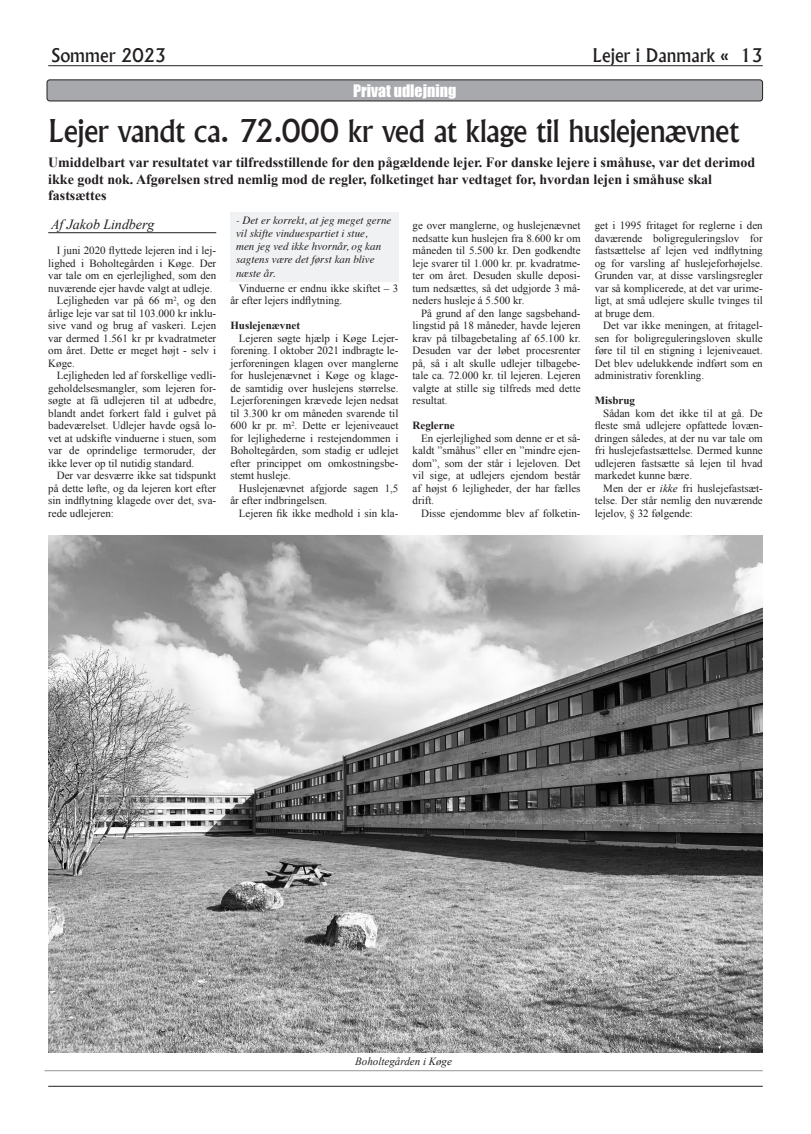
<style>
.page{position:relative;width:811px;height:1134px;background:#fff}
.page>*{position:absolute;margin:0;border:0;box-sizing:border-box;transform-origin:0 0}
.t1{font:500 30px "Albertus";letter-spacing:-.02em;color:#231f20}
.t2{font:500 18px "Albertus";color:#231f20}
.t3{font:15.8px "Impact";color:#fff}
.t4{font:700 14px/16.8px "Times New Roman";color:#231f20}
.t5{font:italic 14px "Times New Roman";letter-spacing:-.005em;color:#231f20}
.t6{font:11px/12.5px "Times New Roman";color:#231f20;text-align:justify}
.t7{font:italic 11px/13.2px "Times";color:#231f20}
.t8{font:700 11px "Times New Roman";color:#231f20}
.t9{font:italic 11px "Times New Roman";color:#231f20}
.s1{font-style:italic}
</style>
<div class="page">
<hr style="left:48px;top:65px;width:715px;height:1px;background:#231f20">
<hr style="left:48px;top:1086px;width:715px;height:1px;background:#231f20">
<hr style="left:48px;top:232px;width:168px;height:1px;background:#231f20">
<div style="left:230px;top:213px;width:168px;height:69px;background:#f0f1f2"></div>
<div style="left:47px;top:80px;width:715px;height:21px;background:#a8a9ad;border-radius:3px"></div>
<div style="left:47px;top:79px;width:716px;height:22px;border:1px solid #231f20;border-radius:3px"></div>
<img style="left:48px;top:536px;width:715px;height:517px">
<hr style="left:45px;top:1070px;width:718px;height:1px;background:#939598">
<h2 class="t2" style="left:51px;top:44px;width:117px">Sommer 2023</h2>
<h2 class="t2" style="left:592px;top:44px;width:172px">Lejer i Danmark « 13</h2>
<h3 class="t3" style="left:353px;top:81px;width:104px">Privat udlejning</h3>
<h1 class="t1" style="left:48px;top:112px;width:692px">Lejer vandt ca. 72.000 kr ved at klage til huslejenævnet</h1>
<p class="t4" style="left:48px;top:154px;width:708px">Umiddelbart var resultatet var tilfredsstillende for den pågældende lejer. For danske lejere i småhuse, var det derimod ikke godt nok. Afgørelsen stred nemlig mod de regler, folketinget har vedtaget for, hvordan lejen i småhuse skal fastsættes</p>
<p class="t5" style="left:51px;top:217px;width:105px">Af Jakob Lindberg</p>
<p class="t6" style="left:57px;top:244px;width:161px">I juni 2020 flyttede lejeren ind i lej-</p>
<p class="t6" style="left:48px;top:257px;width:169px">lighed i Boholtegården i Køge. Der</p>
<p class="t6" style="left:48px;top:269px;width:169px">var tale om en ejerlejlighed, som den</p>
<p class="t6" style="left:48px;top:282px;width:166px">nuværende ejer havde valgt at udleje.</p>
<p class="t6" style="left:57px;top:294px;width:161px">Lejligheden var på 66 m<sup>2</sup>, og den</p>
<p class="t6" style="left:48px;top:307px;width:169px">årlige leje var sat til 103.000 kr inklu-</p>
<p class="t6" style="left:48px;top:319px;width:169px">sive vand og brug af vaskeri. Lejen</p>
<p class="t6" style="left:48px;top:332px;width:169px">var dermed 1.561 kr pr kvadratmeter</p>
<p class="t6" style="left:48px;top:344px;width:169px">om året. Dette er meget højt - selv i</p>
<p class="t6" style="left:48px;top:357px;width:28px">Køge.</p>
<p class="t6" style="left:57px;top:369px;width:161px">Lejligheden led af forskellige vedli-</p>
<p class="t6" style="left:48px;top:382px;width:169px">geholdelsesmangler, som lejeren for-</p>
<p class="t6" style="left:48px;top:394px;width:169px">søgte at få udlejeren til at udbedre,</p>
<p class="t6" style="left:48px;top:407px;width:169px">blandt andet forkert fald i gulvet på</p>
<p class="t6" style="left:48px;top:419px;width:169px">badeværelset. Udlejer havde også lo-</p>
<p class="t6" style="left:48px;top:432px;width:169px">vet at udskifte vinduerne i stuen, som</p>
<p class="t6" style="left:48px;top:444px;width:169px">var de oprindelige termoruder, der</p>
<p class="t6" style="left:48px;top:457px;width:148px">ikke lever op til nutidig standard.</p>
<p class="t6" style="left:57px;top:469px;width:161px">Der var desværre ikke sat tidspunkt</p>
<p class="t6" style="left:48px;top:482px;width:169px">på dette løfte, og da lejeren kort efter</p>
<p class="t6" style="left:48px;top:494px;width:169px">sin indflytning klagede over det, sva-</p>
<p class="t6" style="left:48px;top:507px;width:67px">rede udlejeren:</p>
<p class="t7" style="left:236px;top:214px;width:157px">- Det er korrekt, at jeg meget gerne vil skifte vinduespartiet i stue,<br>men jeg ved ikke hvornår, og kan sagtens være det først kan blive næste år.</p>
<p class="t6" style="left:230px;top:282px;width:169px;text-indent:8px">Vinduerne er endnu ikke skiftet – 3 år efter lejers indflytning.</p>
<p class="t8" style="left:230px;top:320px;width:71px">Huslejenævnet</p>
<p class="t6" style="left:230px;top:332px;width:169px;text-indent:8px">Lejeren søgte hjælp i Køge Lejer&shy;forening. I oktober 2021 indbragte le&shy;jerforeningen klagen over manglerne for huslejenævnet i Køge og klage&shy;de samtidig over huslejens størrelse.<br>Lejerforeningen krævede lejen nedsat til 3.300 kr om måneden svarende til 600 kr pr. m<sup>2</sup>. Dette er lejeniveauet for lejlighederne i restejendommen i Boholtegården, som stadig er udlejet efter princippet om omkostningsbe&shy;stemt husleje.</p>
<p class="t6" style="left:230px;top:482px;width:169px;text-indent:8px">Huslejenævnet afgjorde sagen 1,5 år efter indbringelsen.</p>
<p class="t6" style="left:239px;top:507px;width:161px">Lejeren fik ikke medhold i sin kla-</p>
<p class="t6" style="left:412px;top:219px;width:169px">ge over manglerne, og huslejenævnet nedsatte kun huslejen fra 8.600 kr om måneden til 5.500 kr. Den godkendte leje svarer til 1.000 kr. pr. kvadratme&shy;ter om året. Desuden skulle deposi&shy;tum nedsættes, så det udgjorde 3 må&shy;neders husleje á 5.500 kr.</p>
<p class="t6" style="left:412px;top:307px;width:169px;text-indent:8px">På grund af den lange sagsbehand&shy;lingstid på 18 måneder, havde lejeren krav på tilbagebetaling af 65.100 kr.<br>Desuden var der løbet procesrenter på, så i alt skulle udlejer tilbagebe&shy;tale ca. 72.000 kr. til lejeren. Lejeren valgte at stille sig tilfreds med dette resultat.</p>
<p class="t8" style="left:412px;top:420px;width:44px">Reglerne</p>
<p class="t6" style="left:412px;top:432px;width:169px;text-indent:8px">En ejerlejlighed som denne er et så&shy;kaldt ”småhus” eller en ”mindre ejen&shy;dom”, som der står i lejeloven. Det vil sige, at udlejers ejendom består af højst 6 lejligheder, der har fælles drift.</p>
<p class="t6" style="left:421px;top:507px;width:161px">Disse ejendomme blev af folketin-</p>
<p class="t6" style="left:595px;top:219px;width:169px">get i 1995 fritaget for reglerne i den daværende boligreguleringslov for fastsættelse af lejen ved indflytning og for varsling af huslejeforhøjelse.<br>Grunden var, at disse varslingsregler var så komplicerede, at det var urime&shy;ligt, at små udlejere skulle tvinges til at bruge dem.</p>
<p class="t6" style="left:595px;top:319px;width:169px;text-indent:8px">Det var ikke meningen, at fritagel&shy;sen for boligreguleringsloven skulle føre til til en stigning i lejeniveauet.<br>Det blev udelukkende indført som en administrativ forenkling.</p>
<p class="t8" style="left:595px;top:395px;width:42px">Misbrug</p>
<p class="t6" style="left:595px;top:407px;width:169px;text-indent:8px">Sådan kom det ikke til at gå. De fleste små udlejere opfattede lovæn&shy;dringen således, at der nu var tale om fri huslejefastsættelse. Dermed kunne udlejeren fastsætte så lejen til hvad markedet kunne bære.</p>
<p class="t6" style="left:595px;top:482px;width:169px;text-indent:8px">Men der er <span class="s1">ikke</span> fri huslejefastsæt&shy;telse. Der står nemlig den nuværende lejelov, § 32 følgende:</p>
<p class="t9" style="left:355px;top:1055px;width:98px">Boholtegården i Køge</p>
</div>
